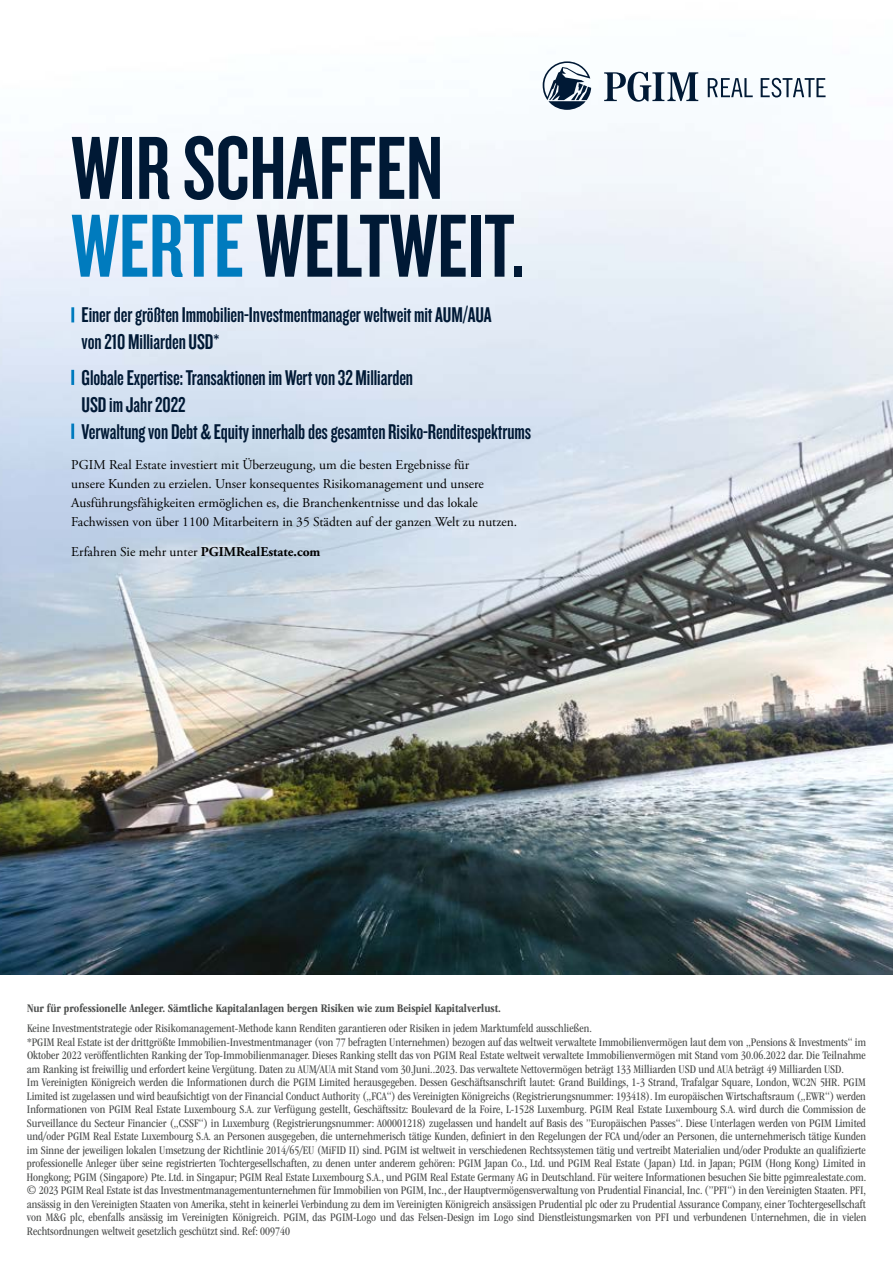
<style>
.page{position:relative;width:893px;height:1263px;background:#fff}
.page>*{position:absolute;margin:0;border:0;box-sizing:border-box;transform-origin:0 0}
.t1{font:93px/77.8px "Knockout 48";color:#001935}
.t2{font:22.5px/27px "Knockout 48";letter-spacing:-.005em;color:#001935}
.t3{font:13.5px/18.8px "Adobe Garamond Pro";color:#000}
.t4{font:condensed 12px/13.5px "ITC Garamond Std";color:#4d4f4e}
.t5{font:700 condensed 12px "ITC Garamond Std";color:#4d4f4e}
.s1{color:#007bbe}
.s2{font-weight:700}
</style>
<div class="page">
<img style="left:0;top:71px;width:893px;height:903px">
<svg style="left:708px;top:78px;width:45px;height:19px"></svg>
<svg style="left:761px;top:78px;width:64px;height:19px"></svg>
<svg style="left:543px;top:61px;width:48px;height:49px"></svg>
<svg style="left:604px;top:72px;width:94px;height:30px"></svg>
<hr style="left:71px;top:370px;width:3px;height:15px;background:#007bbe">
<hr style="left:71px;top:307px;width:3px;height:15px;background:#007bbe">
<hr style="left:71px;top:424px;width:3px;height:15px;background:#007bbe">
<h1 class="t1" style="left:71px;top:126px;width:455px">WIR SCHAFFEN<br><span class="s1">WERTE</span> WELTWEIT.</h1>
<h2 class="t2" style="left:82px;top:301px;width:412px">Einer der größten Immobilien-Investmentmanager weltweit mit AUM/AUA von 210 Milliarden USD*</h2>
<h2 class="t2" style="left:82px;top:363px;width:451px">Globale Expertise: Transaktionen im Wert von 32 Milliarden<br>USD im Jahr 2022<br>Verwaltung von Debt &amp; Equity innerhalb des gesamten Risiko-Renditespektrums</h2>
<p class="t3" style="left:71px;top:456px;width:447px">PGIM Real Estate investiert mit Überzeugung, um die besten Ergebnisse für<br>unsere Kunden zu erzielen. Unser konsequentes Risikomanagement und unsere Ausführungsfähigkeiten ermöglichen es, die Branchenkentnisse und das lokale Fachwissen von über 1100 Mitarbeitern in 35 Städten auf der ganzen Welt zu nutzen.</p>
<p class="t3" style="left:71px;top:543px;width:251px">Erfahren Sie mehr unter <span class="s2">PGIMRealEstate.com</span></p>
<p class="t5" style="left:27px;top:1002px;width:475px">Nur für professionelle Anleger. Sämtliche Kapitalanlagen bergen Risiken wie zum Beispiel Kapitalverlust.</p>
<p class="t4" style="left:27px;top:1022px;width:841px">Keine Investmentstrategie oder Risikomanagement-Methode kann Renditen garantieren oder Risiken in jedem Marktumfeld ausschließen.<br>*PGIM Real Estate ist der drittgrößte Immobilien-Investmentmanager (von 77 befragten Unternehmen) bezogen auf das weltweit verwaltete Immobilienvermögen laut dem von „Pensions &amp; Investments“ im Oktober 2022 veröffentlichten Ranking der Top-Immobilienmanager. Dieses Ranking stellt das von PGIM Real Estate weltweit verwaltete Immobilienvermögen mit Stand vom 30.06.2022 dar. Die Teilnahme am Ranking ist freiwillig und erfordert keine Vergütung. Daten zu AUM/AUA mit Stand vom 30.Juni..2023. Das verwaltete Nettovermögen beträgt 133 Milliarden USD und AUA beträgt 49 Milliarden USD.<br>Im Vereinigten Königreich werden die Informationen durch die PGIM Limited herausgegeben. Dessen Geschäftsanschrift lautet: Grand Buildings, 1-3 Strand, Trafalgar Square, London, WC2N 5HR. PGIM Limited ist zugelassen und wird beaufsichtigt von der Financial Conduct Authority („FCA“) des Vereinigten Königreichs (Registrierungsnummer: 193418). Im europäischen Wirtschaftsraum („EWR“) werden Informationen von PGIM Real Estate Luxembourg S.A. zur Verfügung gestellt, Geschäftssitz: Boulevard de la Foire, L-1528 Luxemburg. PGIM Real Estate Luxembourg S.A. wird durch die Commission de Surveillance du Secteur Financier („CSSF“) in Luxemburg (Registrierungsnummer: A00001218) zugelassen und handelt auf Basis des ”Europäischen Passes“. Diese Unterlagen werden von PGIM Limited und/oder PGIM Real Estate Luxembourg S.A. an Personen ausgegeben, die unternehmerisch tätige Kunden, definiert in den Regelungen der FCA und/oder an Personen, die unternehmerisch tätige Kunden im Sinne der jeweiligen lokalen Umsetzung der Richtlinie 2014/65/EU (MiFID II) sind. PGIM ist weltweit in verschiedenen Rechtssystemen tätig und vertreibt Materialien und/oder Produkte an qualifizierte professionelle Anleger über seine registrierten Tochtergesellschaften, zu denen unter anderem gehören: PGIM Japan Co., Ltd. und PGIM Real Estate (Japan) Ltd. in Japan; PGIM (Hong Kong) Limited in Hongkong; PGIM (Singapore) Pte. Ltd. in Singapur; PGIM Real Estate Luxembourg S.A., und PGIM Real Estate Germany AG in Deutschland. Für weitere Informationen besuchen Sie bitte pgimrealestate.com. © 2023 PGIM Real Estate ist das Investmentmanagementunternehmen für Immobilien von PGIM, Inc., der Hauptvermögensverwaltung von Prudential Financial, Inc. (”PFI“) in den Vereinigten Staaten. PFI, ansässig in den Vereinigten Staaten von Amerika, steht in keinerlei Verbindung zu dem im Vereinigten Königreich ansässigen Prudential plc oder zu Prudential Assurance Company, einer Tochtergesellschaft von M&amp;G plc, ebenfalls ansässig im Vereinigten Königreich. PGIM, das PGIM-Logo und das Felsen-Design im Logo sind Dienstleistungsmarken von PFI und verbundenen Unternehmen, die in vielen Rechtsordnungen weltweit gesetzlich geschützt sind. Ref: 009740</p>
</div>
